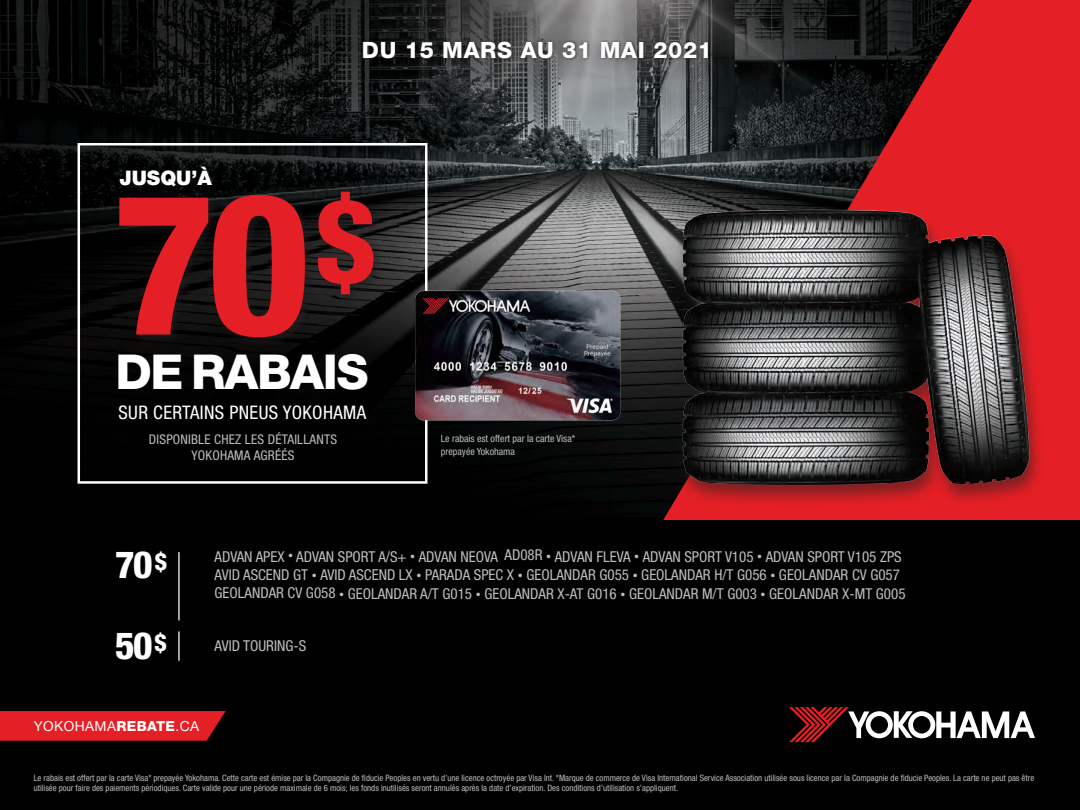
<style>
.page{position:relative;width:1080px;height:810px;background:#fff}
.page>*{position:absolute;margin:0;border:0;box-sizing:border-box;transform-origin:0 0}
.t1{font:800 condensed 197.25px "Helvetica Neue LT Std";color:#e41f25}
.t2{font:800 condensed 116px "Helvetica Neue LT Std";color:#e41f25}
.t3{font:800 48.12px "Helvetica Neue LT Std";letter-spacing:-.03em;color:#fff}
.t4{font:800 condensed 37.5px "Helvetica Neue LT Std";color:#fff}
.t5{font:800 condensed 23.75px "Helvetica Neue LT Std";color:#fff}
.t6{font:800 22.5px "Helvetica Neue LT Std";letter-spacing:.03em;color:#fff}
.t7{font:900 20px "Helvetica Neue LT Std";color:#fff}
.t8{font:condensed 18.75px "Helvetica Neue LT Std";letter-spacing:.02em;color:#fff}
.t9{font:condensed 15px "Helvetica Neue LT Std";color:#bcbdc0}
.t10{font:13.88px "Helvetica Neue LT Std";letter-spacing:.03em;color:#fff}
.t11{font:condensed 13.38px/16px "Helvetica Neue LT Std";letter-spacing:.015em;color:#bcbdc0;text-align:center}
.t12{font:condensed 10px/12.5px "Helvetica Neue LT Std";color:#bcbdc0}
.t13{font:condensed 8.75px/10.6px "Helvetica Neue LT Std";color:#bcbdc0}
.s1{font-size:10px}
.s2{font-weight:800}
</style>
<div class="page">
<img style="left:0;top:0;width:578px;height:520px">
<svg style="left:578px;top:0;width:502px;height:520px;background:#6d3336"></svg>
<img style="left:652px;top:171px;width:413px;height:349px">
<div style="left:78px;top:143px;width:350px;height:341px;border:2px solid #fff"></div>
<img style="left:411px;top:287px;width:213px;height:136px">
<div style="left:0;top:520px;width:1080px;height:290px;background:#010101"></div>
<svg style="left:0;top:711px;width:226px;height:30px;background:#d71d23"></svg>
<svg style="left:789px;top:707px;width:246px;height:35px"></svg>
<div style="left:116px;top:189px;width:269px;height:160px;background:#231f20;opacity:.6"></div>
<hr style="left:178px;top:552px;width:2px;height:68px;background:#fff">
<hr style="left:178px;top:631px;width:2px;height:30px;background:#fff">
<div style="left:360px;top:39px;width:351px;height:22px;background:#231f20;opacity:.75"></div>
<p class="t7" style="left:119px;top:166px;width:94px">JUSQU’À</p>
<p class="t6" style="left:362px;top:36px;width:352px">DU 15 MARS AU 31 MAI 2021</p>
<p class="t1" style="left:113px;top:142px;width:199px">70</p>
<p class="t2" style="left:316px;top:169px;width:62px">$</p>
<p class="t3" style="left:116px;top:343px;width:255px">DE RABAIS</p>
<p class="t8" style="left:119px;top:402px;width:249px">SUR CERTAINS PNEUS YOKOHAMA</p>
<p class="t11" style="left:149px;top:432px;width:190px">DISPONIBLE CHEZ LES DÉTAILLANTS<br>YOKOHAMA AGRÉÉS</p>
<p class="t12" style="left:441px;top:433px;width:136px">Le rabais est offert par la carte Visa* prepayée Yokohama</p>
<p class="t4" style="left:115px;top:541px;width:39px">70</p>
<p class="t5" style="left:155px;top:547px;width:14px">$</p>
<p class="t9" style="left:215px;top:548px;width:689px">ADVAN APEX <sup>•</sup> ADVAN SPORT A/S+ <span class="s1">•</span> ADVAN NEOVA AD08R <span class="s1">•</span> ADVAN FLEVA <span class="s1">•</span> ADVAN SPORT V105 <span class="s1">•</span> ADVAN SPORT V105 ZPS</p>
<p class="t9" style="left:215px;top:566px;width:687px">AVID ASCEND GT <span class="s1">•</span> AVID ASCEND LX <span class="s1">•</span> PARADA SPEC X <span class="s1">•</span> GEOLANDAR G055 <span class="s1">•</span> GEOLANDAR H/T G056 <span class="s1">•</span> GEOLANDAR CV G057</p>
<p class="t9" style="left:215px;top:585px;width:692px">GEOLANDAR CV G058 <span class="s1">•</span> GEOLANDAR A/T G015 <span class="s1">•</span> GEOLANDAR X-AT G016 <span class="s1">•</span> GEOLANDAR M/T G003 <span class="s1">•</span> GEOLANDAR X-MT G005</p>
<p class="t4" style="left:115px;top:622px;width:39px">50</p>
<p class="t5" style="left:154px;top:628px;width:14px">$</p>
<p class="t9" style="left:215px;top:637px;width:93px">AVID TOURING-S</p>
<p class="t10" style="left:34px;top:718px;width:167px">YOKOHAMA<span class="s2">REBATE</span>.CA</p>
<p class="t13" style="left:34px;top:772px;width:1002px">Le rabais est offert par la carte Visa* prepayée Yokohama. Cette carte est émise par la Compagnie de fiducie Peoples en vertu d’une licence octroyée par Visa Int. *Marque de commerce de Visa International Service Association utilisée sous licence par la Compagnie de fiducie Peoples. La carte ne peut pas être utilisée pour faire des paiements périodiques. Carte valide pour une période maximale de 6 mois; les fonds inutilisés seront annulés après la date d’expiration. Des conditions d’utilisation s’appliquent.</p>
</div>
